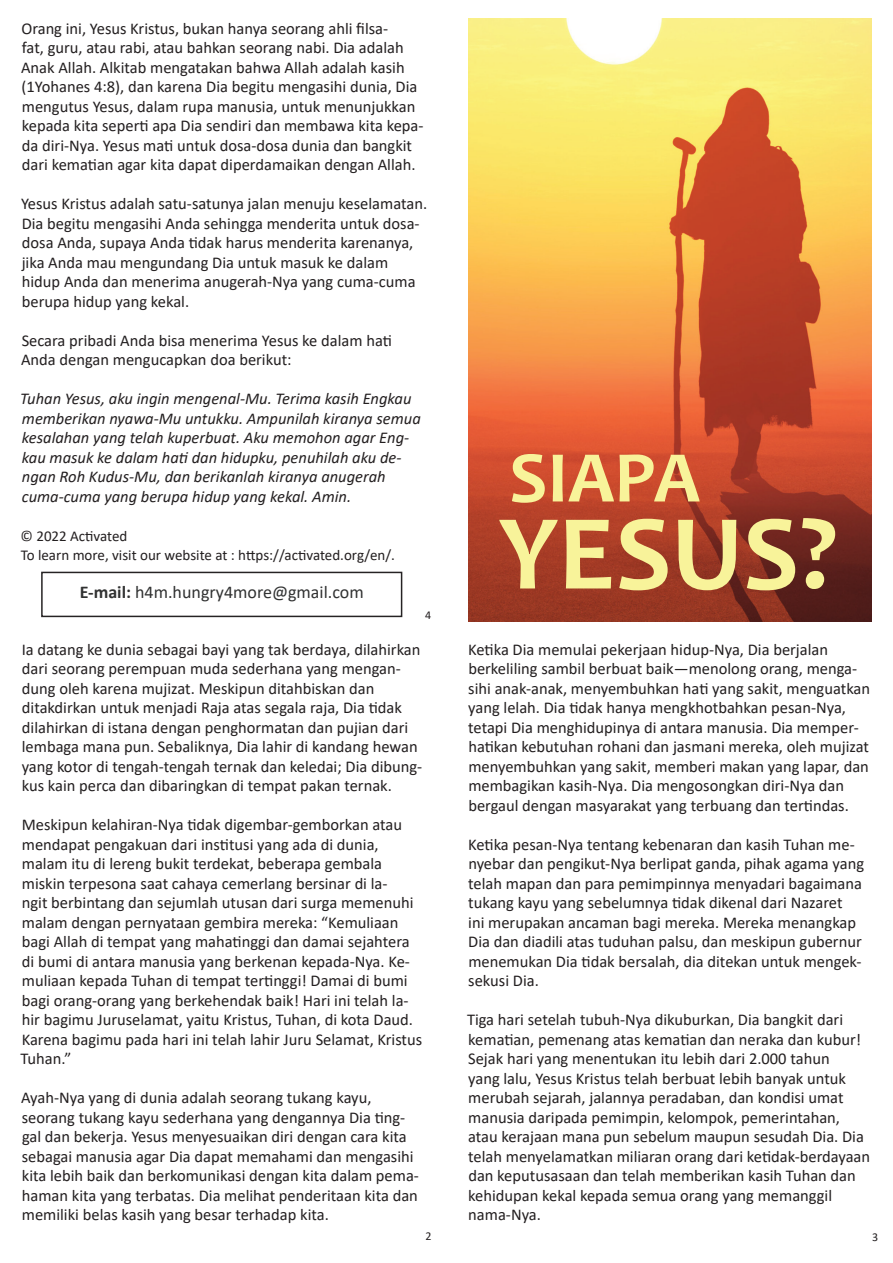
<style>
.page{position:relative;width:893px;height:1263px;background:#fff}
.page>*{position:absolute;margin:0;border:0;box-sizing:border-box;transform-origin:0 0}
.t1{font:700 108px "Candara";color:#f8f39a}
.t2{font:700 73.5px "Candara";color:#f8f39a}
.t3{font:18px "Calibri";color:#313232}
.t4{font:16.5px/19.5px "Calibri";color:#231f20}
.t5{font:italic 16.5px/19.5px "Calibri";color:#231f20}
.t6{font:15px/19.5px "Calibri";color:#231f20}
.t7{font:12px "Calibri";color:#231f20}
.s1{font-weight:700}
</style>
<div class="page">
<div style="left:41px;top:572px;width:361px;height:45px;border:2px solid #262324"></div>
<img style="left:468px;top:19px;width:404px;height:602px">
<p class="t4" style="left:21px;top:18px;width:404px">Orang ini, Yesus Kristus, bukan hanya seorang ahli filsa-<br>fat, guru, atau rabi, atau bahkan seorang nabi. Dia adalah Anak Allah. Alkitab mengatakan bahwa Allah adalah kasih (1Yohanes 4:8), dan karena Dia begitu mengasihi dunia, Dia mengutus Yesus, dalam rupa manusia, untuk menunjukkan kepada kita seperti apa Dia sendiri dan membawa kita kepa&shy;da diri-Nya. Yesus mati untuk dosa-dosa dunia dan bangkit dari kematian agar kita dapat diperdamaikan dengan Allah.</p>
<p class="t4" style="left:21px;top:194px;width:408px">Yesus Kristus adalah satu-satunya jalan menuju keselamatan.<br>Dia begitu mengasihi Anda sehingga menderita untuk dosa&shy;dosa Anda, supaya Anda tidak harus menderita karenanya, jika Anda mau mengundang Dia untuk masuk ke dalam hidup Anda dan menerima anugerah-Nya yang cuma-cuma berupa hidup yang kekal.</p>
<p class="t4" style="left:21px;top:330px;width:372px">Secara pribadi Anda bisa menerima Yesus ke dalam hati<br>Anda dengan mengucapkan doa berikut:</p>
<p class="t5" style="left:20px;top:388px;width:402px">Tuhan Yesus, aku ingin mengenal-Mu. Terima kasih Engkau memberikan nyawa-Mu untukku. Ampunilah kiranya semua kesalahan yang telah kuperbuat. Aku memohon agar Eng&shy;kau masuk ke dalam hati dan hidupku, penuhilah aku de&shy;ngan Roh Kudus-Mu, dan berikanlah kiranya anugerah cuma-cuma yang berupa hidup yang kekal. Amin.</p>
<p class="t6" style="left:21px;top:526px;width:376px">© 2022 Activated<br>To learn more, visit our website at : https://activated.org/en/.</p>
<p class="t3" style="left:80px;top:579px;width:285px"><span class="s1">E-mail:</span> h4m.hungry4more@gmail.com</p>
<p class="t7" style="left:425px;top:606px;width:8px">4</p>
<p class="t4" style="left:22px;top:639px;width:402px">Ia datang ke dunia sebagai bayi yang tak berdaya, dilahirkan dari seorang perempuan muda sederhana yang mengan&shy;dung oleh karena mujizat. Meskipun ditahbiskan dan ditakdirkan untuk menjadi Raja atas segala raja, Dia tidak dilahirkan di istana dengan penghormatan dan pujian dari lembaga mana pun. Sebaliknya, Dia lahir di kandang hewan yang kotor di tengah-tengah ternak dan keledai; Dia dibung&shy;kus kain perca dan dibaringkan di tempat pakan ternak.</p>
<p class="t4" style="left:21px;top:814px;width:403px">Meskipun kelahiran-Nya tidak digembar-gemborkan atau mendapat pengakuan dari institusi yang ada di dunia, malam itu di lereng bukit terdekat, beberapa gembala miskin terpesona saat cahaya cemerlang bersinar di la-<br>ngit berbintang dan sejumlah utusan dari surga memenuhi malam dengan pernyataan gembira mereka: “Kemuliaan bagi Allah di tempat yang mahatinggi dan damai sejahtera di bumi di antara manusia yang berkenan kepada-Nya. Ke&shy;muliaan kepada Tuhan di tempat tertinggi! Damai di bumi bagi orang-orang yang berkehendak baik! Hari ini telah la&shy;hir bagimu Juruselamat, yaitu Kristus, Tuhan, di kota Daud.<br>Karena bagimu pada hari ini telah lahir Juru Selamat, Kristus Tuhan.”</p>
<p class="t4" style="left:21px;top:1087px;width:399px">Ayah-Nya yang di dunia adalah seorang tukang kayu, seorang tukang kayu sederhana yang dengannya Dia ting&shy;gal dan bekerja. Yesus menyesuaikan diri dengan cara kita sebagai manusia agar Dia dapat memahami dan mengasihi kita lebih baik dan berkomunikasi dengan kita dalam pema&shy;haman kita yang terbatas. Dia melihat penderitaan kita dan memiliki belas kasih yang besar terhadap kita.</p>
<h2 class="t2" style="left:509px;top:431px;width:192px">SIAPA</h2>
<h1 class="t1" style="left:499px;top:486px;width:340px">YESUS?</h1>
<p class="t4" style="left:468px;top:639px;width:403px">Ketika Dia memulai pekerjaan hidup-Nya, Dia berjalan berkeliling sambil berbuat baik—menolong orang, menga&shy;sihi anak-anak, menyembuhkan hati yang sakit, menguatkan yang lelah. Dia tidak hanya mengkhotbahkan pesan-Nya, tetapi Dia menghidupinya di antara manusia. Dia memper&shy;hatikan kebutuhan rohani dan jasmani mereka, oleh mujizat menyembuhkan yang sakit, memberi makan yang lapar, dan membagikan kasih-Nya. Dia mengosongkan diri-Nya dan bergaul dengan masyarakat yang terbuang dan tertindas.</p>
<p class="t4" style="left:468px;top:834px;width:397px">Ketika pesan-Nya tentang kebenaran dan kasih Tuhan me&shy;nyebar dan pengikut-Nya berlipat ganda, pihak agama yang telah mapan dan para pemimpinnya menyadari bagaimana tukang kayu yang sebelumnya tidak dikenal dari Nazaret<br>ini merupakan ancaman bagi mereka. Mereka menangkap Dia dan diadili atas tuduhan palsu, dan meskipun gubernur menemukan Dia tidak bersalah, dia ditekan untuk mengek&shy;sekusi Dia.</p>
<p class="t4" style="left:467px;top:1009px;width:405px">Tiga hari setelah tubuh-Nya dikuburkan, Dia bangkit dari kematian, pemenang atas kematian dan neraka dan kubur!<br>Sejak hari yang menentukan itu lebih dari 2.000 tahun<br>yang lalu, Yesus Kristus telah berbuat lebih banyak untuk merubah sejarah, jalannya peradaban, dan kondisi umat manusia daripada pemimpin, kelompok, pemerintahan, atau kerajaan mana pun sebelum maupun sesudah Dia. Dia telah menyelamatkan miliaran orang dari ketidak-berdayaan dan keputusasaan dan telah memberikan kasih Tuhan dan kehidupan kekal kepada semua orang yang memanggil nama-Nya.</p>
<p class="t7" style="left:425px;top:1227px;width:8px">2</p>
<p class="t7" style="left:872px;top:1229px;width:8px">3</p>
</div>
